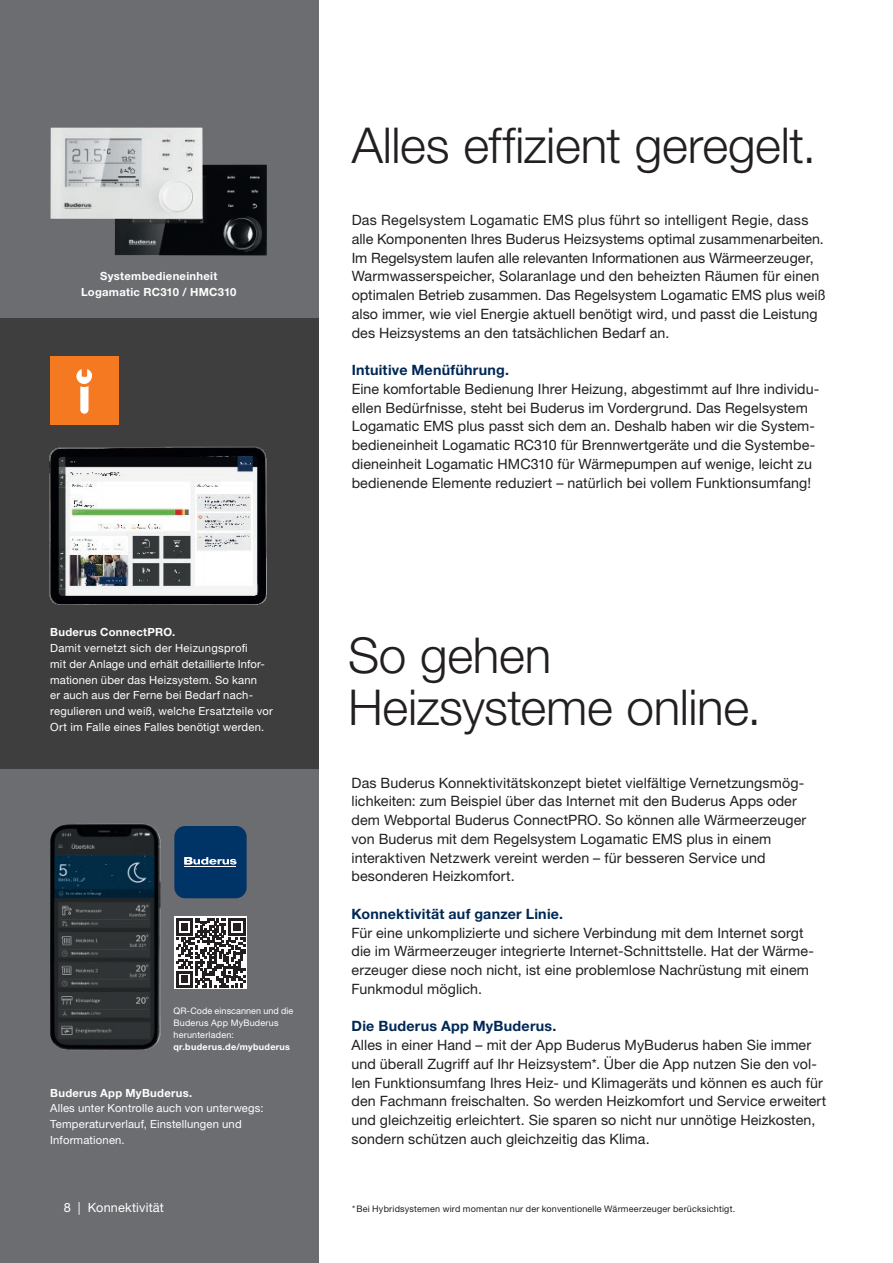
<style>
.page{position:relative;width:893px;height:1263px;background:#fff}
.page>*{position:absolute;margin:0;border:0;box-sizing:border-box;transform-origin:0 0}
.t1{font:300 49.5px/52.5px "Helvetica Neue LT Pro";letter-spacing:-.005em;color:#231f20}
.t2{font:14.25px/18.8px "Helvetica Neue LT Pro";letter-spacing:.005em;color:#231f20}
.t3{font:700 14.25px "Helvetica Neue LT Pro";letter-spacing:.02em;color:#002855}
.t4{font:12.75px "Helvetica Neue LT Pro";letter-spacing:.01em;color:#fff}
.t5{font:11.25px/15.8px "Helvetica Neue LT Pro";letter-spacing:.015em;color:#fff}
.t6{font:700 11.25px/15.8px "Helvetica Neue LT Pro";letter-spacing:.025em;color:#fff;text-align:center}
.t7{font:9px "Helvetica Neue LT Pro";letter-spacing:.025em;color:#231f20}
.t8{font:9px/12px "Helvetica Neue LT Pro";letter-spacing:.02em;color:#fff}
.t9{font:700 9px "Helvetica Neue LT Pro";letter-spacing:.035em;color:#fff}
</style>
<div class="page">
<div style="left:0;top:769px;width:319px;height:494px;background:#6c6d70"></div>
<div style="left:0;top:0;width:319px;height:319px;background:#6c6d70"></div>
<div style="left:0;top:319px;width:319px;height:450px;background:#3e3e3f"></div>
<div style="left:50px;top:356px;width:68px;height:68px;background:#f47921"></div>
<svg style="left:77px;top:369px;width:14px;height:45px"></svg>
<div style="left:73px;top:364px;width:22px;height:23px;border:3px solid #f47921;border-radius:50%"></div>
<img style="left:49px;top:446px;width:217px;height:159px">
<img style="left:115px;top:164px;width:152px;height:92px">
<img style="left:50px;top:128px;width:153px;height:91px">
<svg style="left:174px;top:917px;width:73px;height:72px"></svg>
<svg style="left:176px;top:918px;width:69px;height:70px"></svg>
<svg style="left:174px;top:826px;width:73px;height:72px"></svg>
<img style="left:50px;top:823px;width:102px;height:227px">
<p class="t6" style="left:81px;top:268px;width:157px">Systembedieneinheit<br>Logamatic RC310 / HMC310</p>
<p class="t6" style="left:50px;top:624px;width:127px">Buderus ConnectPRO.</p>
<p class="t5" style="left:50px;top:640px;width:224px">Damit vernetzt sich der Heizungsprofi<br>mit der Anlage und erhält detaillierte Infor&shy;mationen über das Heizsystem. So kann<br>er auch aus der Ferne bei Bedarf nach&shy;regulieren und weiß, welche Ersatzteile vor Ort im Falle eines Falles benötigt werden.</p>
<p class="t8" style="left:173px;top:1004px;width:121px">QR-Code einscannen und die<br>Buderus App MyBuderus herunterladen:</p>
<p class="t9" style="left:173px;top:1041px;width:118px">qr.buderus.de/mybuderus</p>
<p class="t6" style="left:50px;top:1084px;width:144px">Buderus App MyBuderus.</p>
<p class="t5" style="left:50px;top:1100px;width:215px">Alles unter Kontrolle auch von unterwegs:<br>Temperaturverlauf, Einstellungen und<br>Informationen.</p>
<p class="t4" style="left:64px;top:1199px;width:102px">8 | Konnektivität</p>
<h1 class="t1" style="left:352px;top:118px;width:466px">Alles effizient geregelt.</h1>
<p class="t2" style="left:352px;top:210px;width:475px">Das Regelsystem Logamatic EMS plus führt so intelligent Regie, dass alle Komponenten Ihres Buderus Heizsystems optimal zusammenarbeiten.<br>Im Regelsystem laufen alle relevanten Informationen aus Wärmeerzeuger, Warmwasserspeicher, Solaranlage und den beheizten Räumen für einen optimalen Betrieb zusammen. Das Regelsystem Logamatic EMS plus weiß also immer, wie viel Energie aktuell benötigt wird, und passt die Leistung des Heizsystems an den tatsächlichen Bedarf an.</p>
<p class="t3" style="left:352px;top:361px;width:159px">Intuitive Menüführung.</p>
<p class="t2" style="left:352px;top:379px;width:469px">Eine komfortable Bedienung Ihrer Heizung, abgestimmt auf Ihre individu&shy;ellen Bedürfnisse, steht bei Buderus im Vordergrund. Das Regelsystem Logamatic EMS plus passt sich dem an. Deshalb haben wir die System&shy;bedieneinheit Logamatic RC310 für Brennwertgeräte und die Systembe&shy;dieneinheit Logamatic HMC310 für Wärmepumpen auf wenige, leicht zu bedienende Elemente reduziert – natürlich bei vollem Funktionsumfang!</p>
<h1 class="t1" style="left:348px;top:628px;width:415px">So gehen<br>Heizsysteme online.</h1>
<p class="t2" style="left:351px;top:773px;width:456px">Das Buderus Konnektivitätskonzept bietet vielfältige Vernetzungsmög&shy;lichkeiten: zum Beispiel über das Internet mit den Buderus Apps oder dem Webportal Buderus ConnectPRO. So können alle Wärmeerzeuger von Buderus mit dem Regelsystem Logamatic EMS plus in einem interaktiven Netzwerk vereint werden – für besseren Service und besonderen Heizkomfort.</p>
<p class="t3" style="left:351px;top:905px;width:213px">Konnektivität auf ganzer Linie.</p>
<p class="t2" style="left:351px;top:923px;width:464px">Für eine unkomplizierte und sichere Verbindung mit dem Internet sorgt die im Wärmeerzeuger integrierte Internet-Schnittstelle. Hat der Wärme&shy;erzeuger diese noch nicht, ist eine problemlose Nachrüstung mit einem Funkmodul möglich.</p>
<p class="t3" style="left:351px;top:1017px;width:206px">Die Buderus App MyBuderus.</p>
<p class="t2" style="left:351px;top:1035px;width:476px">Alles in einer Hand – mit der App Buderus MyBuderus haben Sie immer und überall Zugriff auf Ihr Heizsystem*. Über die App nutzen Sie den vol&shy;len Funktionsumfang Ihres Heiz- und Klimageräts und können es auch für den Fachmann freischalten. So werden Heizkomfort und Service erweitert und gleichzeitig erleichtert. Sie sparen so nicht nur unnötige Heizkosten, sondern schützen auch gleichzeitig das Klima.</p>
<p class="t7" style="left:352px;top:1203px;width:385px">*Bei Hybridsystemen wird momentan nur der konventionelle Wärmeerzeuger berücksichtigt.</p>
</div>
